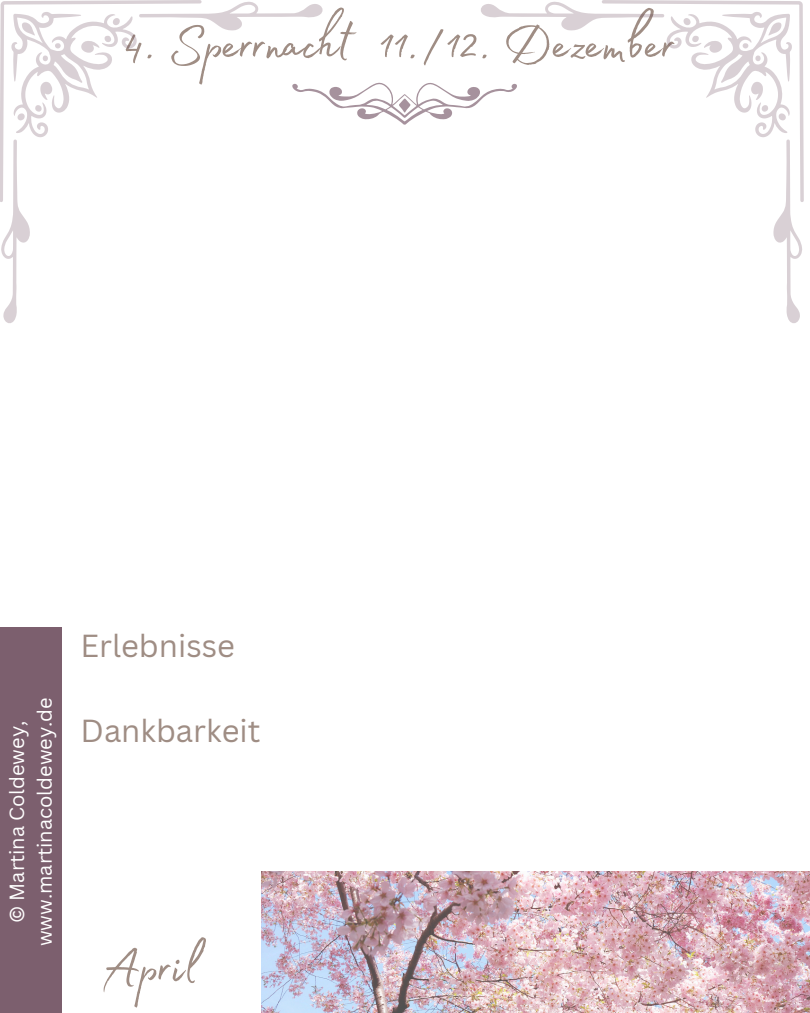
<style>
.page{position:relative;width:810px;height:1013px;background:#fff}
.page>*{position:absolute;margin:0;border:0;box-sizing:border-box;transform-origin:0 0}
.t1{font:66px "Madelyn Fill";color:#9f8d84}
.t2{font:31px "Canva Sans";color:#9f8d84}
.t3{font:20px/27.7px "Canva Sans";color:#fff;text-align:center}
</style>
<div class="page">
<img style="left:262px;top:871px;width:548px;height:141px">
<div style="left:0;top:627px;width:62px;height:385px;background:#7c5f6e"></div>
<svg style="left:323px;top:83px;width:158px;height:42px"></svg>
<svg style="left:481px;top:0;width:323px;height:323px"></svg>
<svg style="left:0;top:0;width:323px;height:323px"></svg>
<p class="t1" style="left:122px;top:-6px;width:554px">4. Sperrnacht 11./12. Dezember</p>
<h1 class="t3" style="left:3px;top:946px;width:251px;rotate:-90deg">© Martina Coldewey, www.martinacoldewey.de</h1>
<h1 class="t2" style="left:81px;top:623px;width:156px">Erlebnisse</h1>
<p class="t2" style="left:81px;top:709px;width:181px">Dankbarkeit</p>
<p class="t1" style="left:100px;top:916px;width:102px">April</p>
</div>
